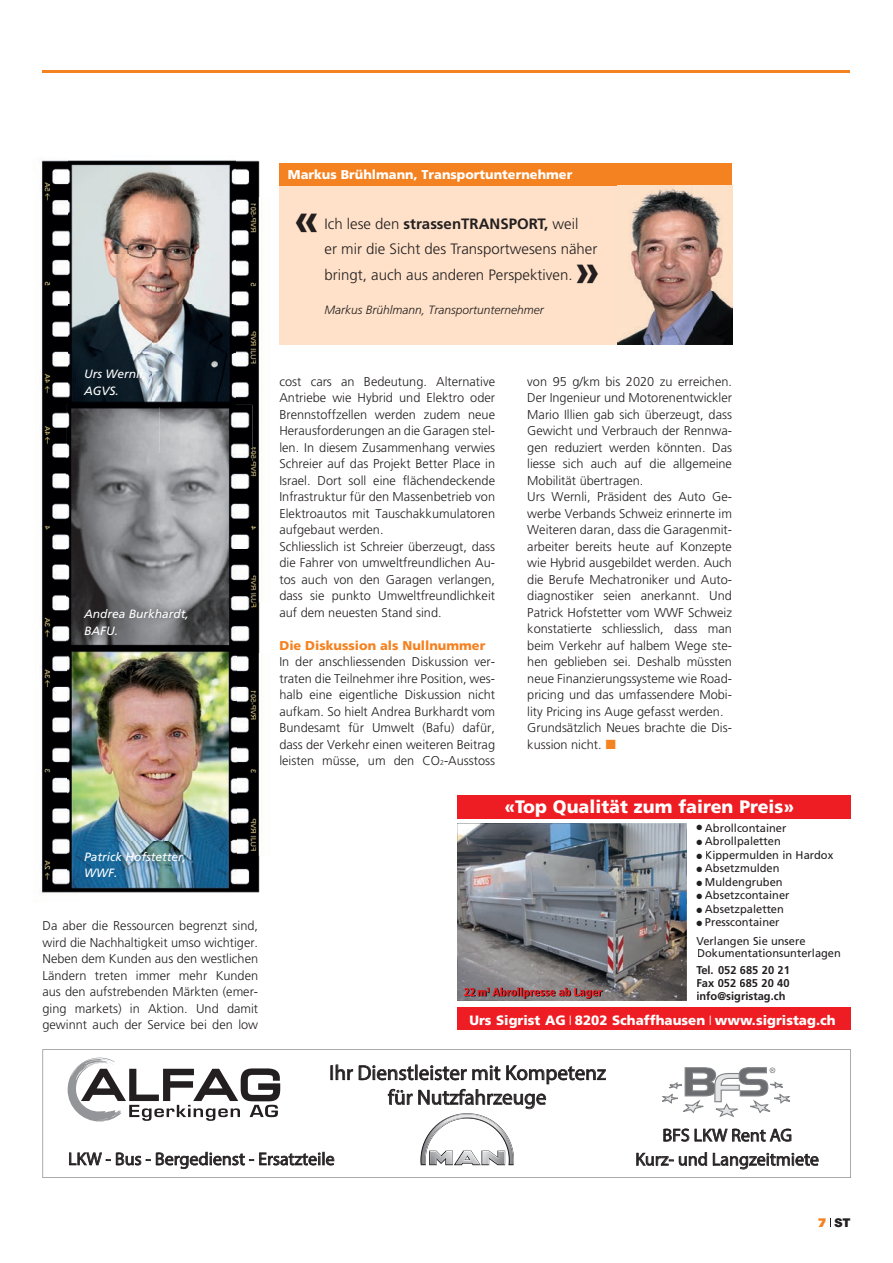
<style>
.page{position:relative;width:893px;height:1263px;background:#fff}
.page>*{position:absolute;margin:0;border:0;box-sizing:border-box;transform-origin:0 0}
.t1{font:700 45px "Frutiger LT Std";color:#231f20}
.t2{font:21px "Myriad Pro";color:#231f20}
.t3{font:18px/24.2px "Myriad Pro";color:#231f20;text-align:center}
.t4{font:900 18px "Frutiger LT Std";color:#fff}
.t5{font:300 15px/25.5px "Frutiger LT Std";color:#231f20}
.t6{font:700 15px "Frutiger LT Std";color:#231f20}
.t7{font:900 13.5px "Frutiger LT Std";color:#fff}
.t8{font:300 12.75px/16.5px "Frutiger LT Std";color:#231f20;text-align:justify}
.t9{font:900 12.75px "Frutiger LT Std";color:#fff}
.t10{font:900 12.75px "Frutiger LT Std";color:#f58220}
.t11{font:900 12.15px "Helvetica Neue LT Std";color:#231f20}
.t12{font:italic 12px/16.5px "Frutiger LT Std";color:#fff}
.t13{font:italic 300 12px "Frutiger LT Std";color:#231f20}
.t14{font:11.25px/18.5px "Frutiger LT Std";color:#231f20}
.t15{font:700 11.25px/13px "Frutiger LT Std";color:#231f20;text-align:justify}
.t16{font:900 condensed 11.25px "Frutiger";color:#ee1d23}
.s1{font-weight:300}
.s2{font-size:7.05px}
.s3{font-family:"Frutiger LT Std";font-size:12.45px;color:#f58220}
</style>
<div class="page">
<hr style="left:43px;top:70px;width:807px;height:2px;background:#f58220">
<img style="left:236px;top:160px;width:24px;height:37px">
<img style="left:39px;top:160px;width:29px;height:88px">
<img style="left:236px;top:197px;width:23px;height:304px">
<img style="left:41px;top:248px;width:27px;height:304px">
<img style="left:252px;top:501px;width:7px;height:101px">
<img style="left:41px;top:552px;width:38px;height:101px">
<img style="left:174px;top:602px;width:86px;height:51px">
<img style="left:79px;top:646px;width:95px;height:5px">
<img style="left:237px;top:653px;width:23px;height:203px">
<img style="left:40px;top:653px;width:27px;height:203px">
<img style="left:174px;top:856px;width:86px;height:37px">
<img style="left:79px;top:890px;width:95px;height:3px">
<img style="left:40px;top:856px;width:39px;height:38px">
<img style="left:68px;top:160px;width:168px;height:245px">
<img style="left:67px;top:405px;width:185px;height:241px">
<img style="left:67px;top:651px;width:170px;height:239px">
<div style="left:279px;top:164px;width:453px;height:181px;background:#fee1c8"></div>
<div style="left:279px;top:163px;width:453px;height:22px;background:#f58220"></div>
<img style="left:617px;top:188px;width:115px;height:157px">
<svg style="left:43px;top:1049px;width:808px;height:129px"></svg>
<svg style="left:68px;top:1057px;width:212px;height:64px"></svg>
<svg style="left:330px;top:1064px;width:23px;height:16px"></svg>
<svg style="left:69px;top:1152px;width:265px;height:17px"></svg>
<svg style="left:661px;top:1067px;width:130px;height:50px"></svg>
<svg style="left:663px;top:1128px;width:26px;height:14px"></svg>
<svg style="left:695px;top:1128px;width:96px;height:14px"></svg>
<svg style="left:636px;top:1152px;width:71px;height:14px"></svg>
<svg style="left:713px;top:1153px;width:106px;height:16px"></svg>
<svg style="left:359px;top:1064px;width:247px;height:101px"></svg>
<div style="left:457px;top:795px;width:393px;height:24px;background:#ee1d23"></div>
<div style="left:457px;top:1007px;width:393px;height:22px;background:#ee1d23"></div>
<img style="left:457px;top:823px;width:230px;height:178px">
<svg style="left:465px;top:988px;width:25px;height:8px"></svg>
<img style="left:491px;top:988px;width:112px;height:11px">
<p class="t9" style="left:288px;top:167px;width:286px">Markus Brühlmann, Transportunternehmer</p>
<p class="t6" style="left:324px;top:215px;width:255px"><span class="s1">Ich lese den</span> strassenTRANSPORT, <span class="s1">weil</span></p>
<h1 class="t1" style="left:294px;top:193px;width:27px">«</h1>
<p class="t5" style="left:324px;top:236px;width:274px">er mir die Sicht des Transportwesens näher bringt, auch aus anderen Perspektiven.</p>
<h1 class="t1" style="left:575px;top:244px;width:27px">»</h1>
<p class="t12" style="left:84px;top:366px;width:64px">Urs Wernli,<br>AGVS.</p>
<p class="t12" style="left:84px;top:606px;width:106px">Andrea Burkhardt,<br>BAFU.</p>
<p class="t12" style="left:84px;top:848px;width:104px">Patrick Hofstetter,<br>WWF.</p>
<p class="t8" style="left:43px;top:918px;width:217px">Da aber die Ressourcen begrenzt sind, wird die Nachhaltigkeit umso wichtiger.<br>Neben dem Kunden aus den westlichen Ländern treten immer mehr Kunden aus den aufstrebenden Märkten (emer&shy;ging markets) in Aktion. Und damit gewinnt auch der Service bei den low</p>
<p class="t13" style="left:324px;top:303px;width:221px">Markus Brühlmann, Transportunternehmer</p>
<p class="t8" style="left:279px;top:373px;width:217px;text-align:left">cost cars an Bedeutung. Alternative Antriebe wie Hybrid und Elektro oder Brennstoffzellen werden zudem neue Herausforderungen an die Garagen stel&shy;len. In diesem Zusammenhang verwies Schreier auf das Projekt Better Place in Israel. Dort soll eine flächendeckende Infrastruktur für den Massenbetrieb von Elektroautos mit Tauschakkumulatoren aufgebaut werden.<br>Schliesslich ist Schreier überzeugt, dass die Fahrer von umweltfreundlichen Au&shy;tos auch von den Garagen verlangen, dass sie punkto Umweltfreundlichkeit auf dem neuesten Stand sind.</p>
<p class="t10" style="left:279px;top:638px;width:207px">Die Diskussion als Nullnummer</p>
<p class="t8" style="left:279px;top:654px;width:217px">In der anschliessenden Diskussion ver&shy;traten die Teilnehmer ihre Position, wes&shy;halb eine eigentliche Diskussion nicht aufkam. So hielt Andrea Burkhardt vom Bundesamt für Umwelt (Bafu) dafür, dass der Verkehr einen weiteren Beitrag leisten müsse, um den CO<span class="s2">2</span>-Ausstoss</p>
<p class="t8" style="left:527px;top:373px;width:206px;text-align:left">von 95 g/km bis 2020 zu erreichen.<br>Der Ingenieur und Motorenentwickler Mario Illien gab sich überzeugt, dass Gewicht und Verbrauch der Rennwa&shy;gen reduziert werden könnten. Das liesse sich auch auf die allgemeine Mobilität übertragen.<br>Urs Wernli, Präsident des Auto Ge&shy;werbe Verbands Schweiz erinnerte im Weiteren daran, dass die Garagenmit&shy;arbeiter bereits heute auf Konzepte wie Hybrid ausgebildet werden. Auch die Berufe Mechatroniker und Auto&shy;diagnostiker seien anerkannt. Und Patrick Hofstetter vom WWF Schweiz konstatierte schliesslich, dass man beim Verkehr auf halbem Wege ste&shy;hen geblieben sei. Deshalb müssten neue Finanzierungssysteme wie Road&shy;pricing und das umfassendere Mobi&shy;lity Pricing ins Auge gefasst werden.<br>Grundsätzlich Neues brachte die Dis&shy;kussion nicht.</p>
<h3 class="t4" style="left:504px;top:795px;width:291px">«Top Qualität zum fairen Preis»</h3>
<p class="t14" style="left:696px;top:819px;width:91px">● Abrollcontainer</p>
<p class="t14" style="left:696px;top:832px;width:86px">● Abrollpaletten</p>
<p class="t14" style="left:696px;top:845px;width:138px">● Kippermulden in Hardox</p>
<p class="t14" style="left:696px;top:859px;width:85px">● Absetzmulden</p>
<p class="t14" style="left:696px;top:872px;width:88px">● Muldengruben</p>
<p class="t14" style="left:696px;top:886px;width:95px">● Absetzcontainer</p>
<p class="t14" style="left:696px;top:899px;width:89px">● Absetzpaletten</p>
<p class="t14" style="left:696px;top:913px;width:111px">● Presscontainer<br>Verlangen Sie unsere</p>
<p class="t14" style="left:697px;top:944px;width:145px">Dokumentationsunterlagen</p>
<p class="t15" style="left:696px;top:963px;width:95px">Tel. 052 685 20 21<br>Fax 052 685 20 40 info@sigristag.ch</p>
<p class="t7" style="left:469px;top:1012px;width:368px">Urs Sigrist AG ❘ 8202 Schaffhausen ❘ www.sigristag.ch</p>
<p class="t16" style="left:487px;top:985px;width:117px"><sup>3</sup> Abrollpresse ab Lager</p>
<h2 class="t2" style="left:329px;top:1060px;width:278px">Ihr Dienstleister mit Kompetenz</h2>
<h2 class="t2" style="left:388px;top:1084px;width:160px">für Nutzfahrzeuge</h2>
<h3 class="t3" style="left:68px;top:1146px;width:268px">LKW - Bus - Bergedienst - Ersatzteile</h3>
<h3 class="t3" style="left:635px;top:1123px;width:185px">BFS LKW Rent AG<br>Kurz- und Langzeitmiete</h3>
<p class="t11" style="left:818px;top:1216px;width:34px"><span class="s3">7</span> ST</p>
</div>
